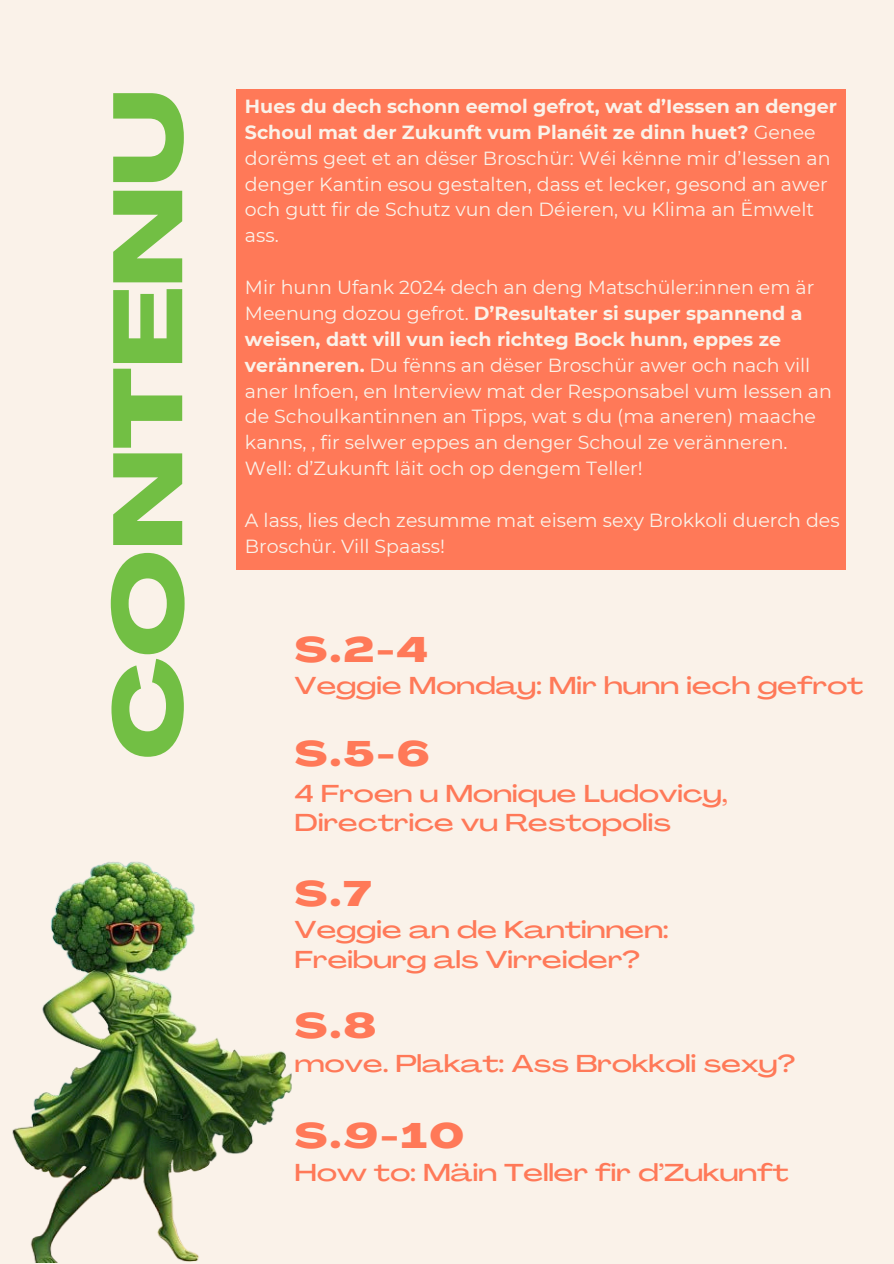
<style>
.page{position:relative;width:894px;height:1264px;background:#fff}
.page>*{position:absolute;margin:0;border:0;box-sizing:border-box;transform-origin:0 0}
.t1{font:800 96.3px "Agrandir Grand";color:#72bf44}
.t2{font:800 34.95px "Agrandir Grand";color:#ff7958}
.t3{font:500 24.15px/30.3px "Agrandir Grand";letter-spacing:.01em;color:#ff7958}
.t4{font:19.05px/25.8px "Montserrat";color:#faf2e9}
.s1{font-weight:700}
</style>
<div class="page">
<div style="left:0;top:0;width:893px;height:1263px;background:#faf2e9"></div>
<div style="left:236px;top:89px;width:609px;height:480px;background:#ff7958"></div>
<img style="left:12px;top:862px;width:280px;height:400px">
<h1 class="t1" style="left:110px;top:759px;width:672px;rotate:-90deg">CONTENU</h1>
<h3 class="t4" style="left:245px;top:93px;width:593px"><span class="s1">Hues du dech schonn eemol gefrot, wat d’Iessen an denger Schoul mat der Zukunft vum Planéit ze dinn huet?</span> Genee dorëms geet et an dëser Broschür: Wéi kënne mir d’Iessen an denger Kantin esou gestalten, dass et lecker, gesond an awer och gutt fir de Schutz vun den Déieren, vu Klima an Ëmwelt ass.</h3>
<h2 class="t4" style="left:245px;top:274px;width:588px">Mir hunn Ufank 2024 dech an deng Matschüler:innen em är Meenung dozou gefrot. <span class="s1">D’Resultater si super spannend a weisen, datt vill vun iech richteg Bock hunn, eppes ze veränneren.</span> Du fënns an dëser Broschür awer och nach vill aner Infoen, en Interview mat der Responsabel vum Iessen an de Schoulkantinnen an Tipps, wat s du (ma aneren) maache kanns, , fir selwer eppes an denger Schoul ze veränneren.</h2>
<h3 class="t4" style="left:245px;top:455px;width:399px">Well: d’Zukunft läit och op dengem Teller!</h3>
<h2 class="t4" style="left:245px;top:507px;width:596px">A lass, lies dech zesumme mat eisem sexy Brokkoli duerch des<br>Broschür. Vill Spaass!</h2>
<p class="t2" style="left:295px;top:635px;width:134px">S.2-4</p>
<p class="t3" style="left:295px;top:673px;width:570px">Veggie Monday: Mir hunn iech gefrot</p>
<p class="t2" style="left:295px;top:740px;width:136px">S.5-6</p>
<h2 class="t3" style="left:295px;top:781px;width:434px;line-height:29.2px">4 Froen u Monique Ludovicy,<br>Directrice vu Restopolis</h2>
<h3 class="t2" style="left:295px;top:879px;width:78px">S.7</h3>
<p class="t3" style="left:295px;top:916px;width:375px">Veggie an de Kantinnen:<br>Freiburg als Virreider?</p>
<h2 class="t2" style="left:295px;top:1011px;width:83px">S.8</h2>
<p class="t3" style="left:295px;top:1050px;width:501px">move. Plakat: Ass Brokkoli sexy?</p>
<h2 class="t2" style="left:295px;top:1121px;width:171px">S.9-10</h2>
<h3 class="t3" style="left:295px;top:1160px;width:495px">How to: Mäin Teller fir d’Zukunft</h3>
</div>
